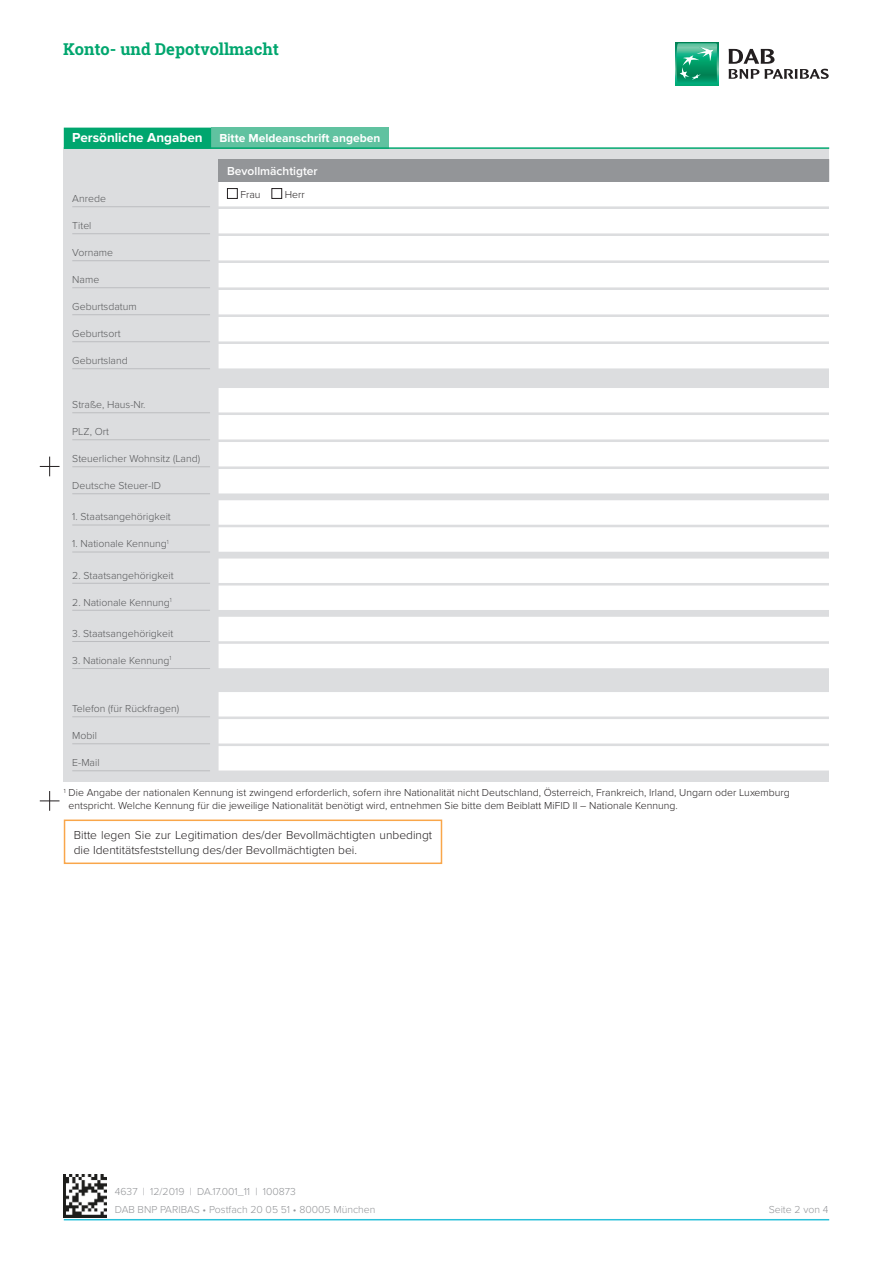
<style>
.page{position:relative;width:893px;height:1263px;background:#fff}
.page>*{position:absolute;margin:0;border:0;box-sizing:border-box;transform-origin:0 0}
.t1{font:700 16.5px "Roboto Slab";color:#00a66e}
.t2{font:700 13.5px "Proxima Nova";color:#fff}
.t3{font:300 12px/15px "Proxima Nova";color:#231f20}
.t4{font:700 12px "Proxima Nova";color:#fff}
.t5{font:600 12px "Proxima Nova";color:#fff}
.t6{font:300 10.5px "Proxima Nova";color:#57585a}
.t7{font:300 10.5px/12.6px "Proxima Nova";color:#231f20}
.t8{font:300 10.5px/18px "Proxima Nova";color:#939598}
</style>
<div class="page">
<div style="left:64px;top:149px;width:765px;height:632px;background:#dcdddf"></div>
<div style="left:64px;top:819px;width:378px;height:45px;border:2px solid #f9a64a"></div>
<svg style="left:675px;top:43px;width:43px;height:42px"></svg>
<svg style="left:676px;top:43px;width:41px;height:41px;background:#2bab81"></svg>
<svg style="left:729px;top:49px;width:100px;height:30px"></svg>
<hr style="left:64px;top:1219px;width:765px;height:1px;background:#29c0da">
<img style="left:64px;top:1175px;width:42px;height:42px">
<div style="left:219px;top:182px;width:610px;height:24px;background:#fff"></div>
<div style="left:219px;top:209px;width:610px;height:24px;background:#fff"></div>
<div style="left:219px;top:236px;width:610px;height:24px;background:#fff"></div>
<div style="left:219px;top:263px;width:610px;height:24px;background:#fff"></div>
<div style="left:219px;top:290px;width:610px;height:24px;background:#fff"></div>
<div style="left:219px;top:317px;width:610px;height:24px;background:#fff"></div>
<div style="left:219px;top:344px;width:610px;height:24px;background:#fff"></div>
<div style="left:219px;top:388px;width:610px;height:24px;background:#fff"></div>
<div style="left:219px;top:415px;width:610px;height:24px;background:#fff"></div>
<div style="left:219px;top:442px;width:610px;height:24px;background:#fff"></div>
<div style="left:219px;top:469px;width:610px;height:24px;background:#fff"></div>
<div style="left:219px;top:500px;width:610px;height:25px;background:#fff"></div>
<div style="left:219px;top:527px;width:610px;height:25px;background:#fff"></div>
<div style="left:219px;top:558px;width:610px;height:25px;background:#fff"></div>
<div style="left:219px;top:585px;width:610px;height:25px;background:#fff"></div>
<div style="left:219px;top:617px;width:610px;height:24px;background:#fff"></div>
<div style="left:219px;top:644px;width:610px;height:24px;background:#fff"></div>
<div style="left:219px;top:692px;width:610px;height:24px;background:#fff"></div>
<div style="left:219px;top:719px;width:610px;height:24px;background:#fff"></div>
<div style="left:219px;top:746px;width:610px;height:24px;background:#fff"></div>
<div style="left:227px;top:188px;width:11px;height:11px;border:1px solid #231f20"></div>
<div style="left:271px;top:188px;width:11px;height:11px;border:1px solid #231f20"></div>
<div style="left:211px;top:128px;width:178px;height:21px;background:#60c2a0"></div>
<div style="left:219px;top:159px;width:610px;height:23px;background:#939598"></div>
<hr style="left:72px;top:206px;width:138px;height:1px;background:#bcbdc0">
<hr style="left:72px;top:233px;width:138px;height:1px;background:#bcbdc0">
<hr style="left:72px;top:260px;width:138px;height:1px;background:#bcbdc0">
<hr style="left:72px;top:287px;width:138px;height:1px;background:#bcbdc0">
<hr style="left:72px;top:314px;width:138px;height:1px;background:#bcbdc0">
<hr style="left:72px;top:341px;width:138px;height:1px;background:#bcbdc0">
<hr style="left:72px;top:368px;width:138px;height:1px;background:#bcbdc0">
<hr style="left:72px;top:412px;width:138px;height:1px;background:#bcbdc0">
<hr style="left:72px;top:439px;width:138px;height:1px;background:#bcbdc0">
<hr style="left:72px;top:466px;width:138px;height:1px;background:#bcbdc0">
<hr style="left:72px;top:493px;width:138px;height:1px;background:#bcbdc0">
<hr style="left:72px;top:525px;width:138px;height:1px;background:#bcbdc0">
<hr style="left:72px;top:552px;width:138px;height:1px;background:#bcbdc0">
<hr style="left:72px;top:583px;width:138px;height:1px;background:#bcbdc0">
<hr style="left:72px;top:610px;width:138px;height:1px;background:#bcbdc0">
<hr style="left:72px;top:641px;width:138px;height:1px;background:#bcbdc0">
<hr style="left:72px;top:668px;width:138px;height:1px;background:#bcbdc0">
<hr style="left:72px;top:716px;width:138px;height:1px;background:#bcbdc0">
<hr style="left:72px;top:743px;width:138px;height:1px;background:#bcbdc0">
<hr style="left:72px;top:770px;width:138px;height:1px;background:#bcbdc0">
<hr style="left:64px;top:147px;width:765px;height:2px;background:#00a66e">
<div style="left:64px;top:128px;width:147px;height:21px;background:#00a66e"></div>
<svg style="left:40px;top:457px;width:20px;height:19px"></svg>
<svg style="left:40px;top:791px;width:20px;height:20px"></svg>
<h1 class="t1" style="left:63px;top:38px;width:217px">Konto- und Depotvollmacht</h1>
<p class="t2" style="left:72px;top:130px;width:132px">Persönliche Angaben</p>
<p class="t6" style="left:72px;top:193px;width:35px">Anrede</p>
<p class="t6" style="left:72px;top:220px;width:21px">Titel</p>
<p class="t6" style="left:72px;top:247px;width:42px">Vorname</p>
<p class="t6" style="left:72px;top:274px;width:29px">Name</p>
<p class="t6" style="left:72px;top:301px;width:66px">Geburtsdatum</p>
<p class="t6" style="left:72px;top:328px;width:50px">Geburtsort</p>
<p class="t6" style="left:72px;top:355px;width:57px">Geburtsland</p>
<p class="t6" style="left:72px;top:399px;width:75px">Straße, Haus-Nr.</p>
<p class="t6" style="left:72px;top:426px;width:38px">PLZ, Ort</p>
<p class="t6" style="left:72px;top:453px;width:129px">Steuerlicher Wohnsitz (Land)</p>
<p class="t6" style="left:72px;top:480px;width:90px">Deutsche Steuer-ID</p>
<p class="t6" style="left:72px;top:511px;width:100px">1. Staatsangehörigkeit</p>
<p class="t6" style="left:72px;top:538px;width:98px">1. Nationale Kennung<sup>1</sup></p>
<p class="t6" style="left:72px;top:569px;width:103px">2. Staatsangehörigkeit</p>
<p class="t6" style="left:72px;top:596px;width:101px">2. Nationale Kennung<sup>1</sup></p>
<p class="t6" style="left:72px;top:627px;width:103px">3. Staatsangehörigkeit</p>
<p class="t6" style="left:72px;top:654px;width:100px">3. Nationale Kennung<sup>1</sup></p>
<p class="t6" style="left:72px;top:703px;width:108px">Telefon (für Rückfragen)</p>
<p class="t6" style="left:72px;top:730px;width:26px">Mobil</p>
<p class="t6" style="left:72px;top:757px;width:29px">E-Mail</p>
<p class="t4" style="left:220px;top:131px;width:162px">Bitte Meldeanschrift angeben</p>
<p class="t5" style="left:227px;top:163px;width:92px">Bevollmächtigter</p>
<p class="t7" style="left:240px;top:188px;width:22px">Frau</p>
<p class="t7" style="left:285px;top:188px;width:21px">Herr</p>
<p class="t7" style="left:68px;top:787px;width:723px;text-indent:-5px"><sup>1</sup> Die Angabe der nationalen Kennung ist zwingend erforderlich, sofern ihre Nationalität nicht Deutschland, Österreich, Frankreich, Irland, Ungarn oder Luxemburg entspricht. Welche Kennung für die jeweilige Nationalität benötigt wird, entnehmen Sie bitte dem Beiblatt MiFID II – Nationale Kennung.</p>
<p class="t3" style="left:74px;top:828px;width:360px">Bitte legen Sie zur Legitimation des/der Bevollmächtigten unbedingt die Identitätsfeststellung des/der Bevollmächtigten bei.</p>
<p class="t8" style="left:115px;top:1182px;width:262px">4637 | 12/2019 | DA.17.001_11 | 100873<br>DAB BNP PARIBAS • Postfach 20 05 51 • 80005 München</p>
<p class="t8" style="left:769px;top:1200px;width:61px">Seite 2 von 4</p>
</div>
